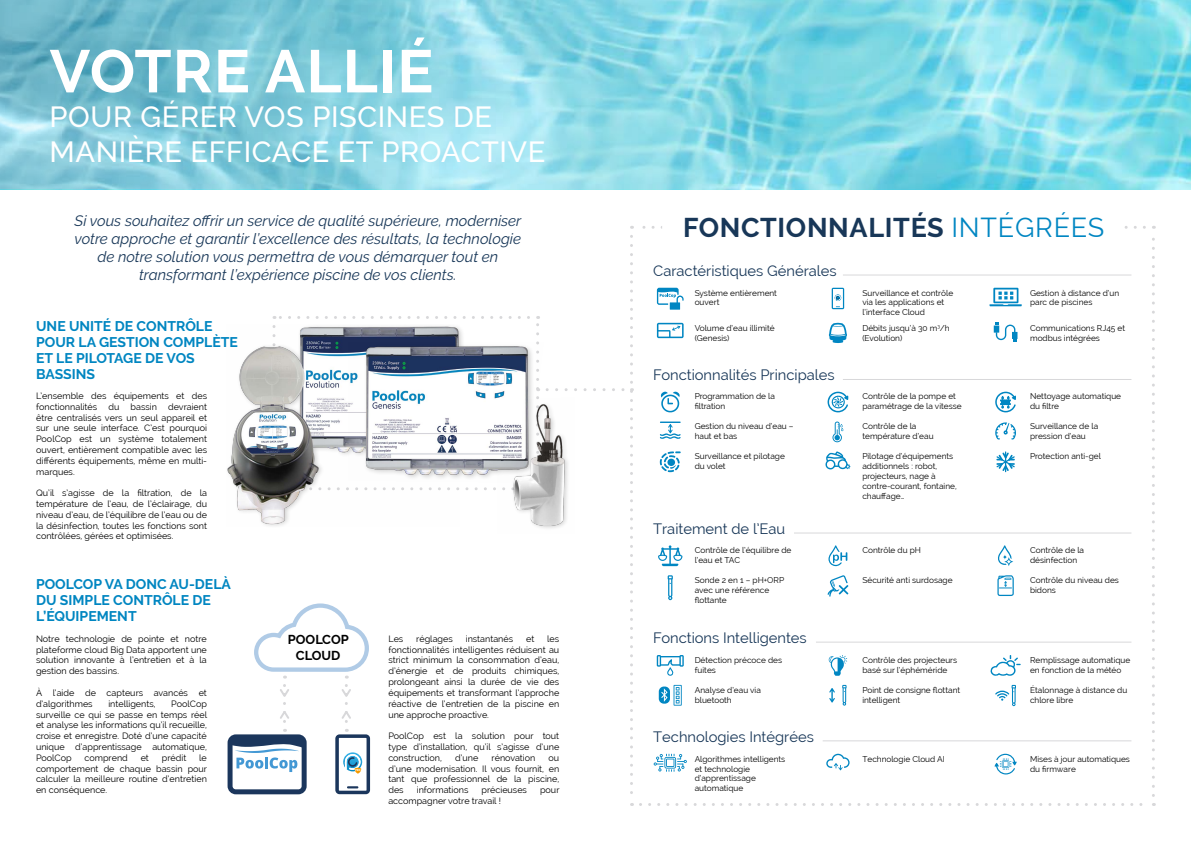
<style>
.page{position:relative;width:1191px;height:842px;background:#fff}
.page>*{position:absolute;margin:0;border:0;box-sizing:border-box;transform-origin:0 0}
.t1{font:700 60px "Raleway";letter-spacing:.02em;color:#fff}
.t2{font:500 29px/35px "Raleway";letter-spacing:.02em;color:#fff}
.t3{font:700 27px "Raleway";letter-spacing:.025em;color:#183758}
.t4{font:italic 15px/18px "Raleway";color:#183758;text-align:center}
.t5{font:14.7px "Raleway";color:#183758}
.t6{font:700 14px/16px "Raleway";color:#0086c1}
.t7{font:700 12.9px/15.5px "Raleway";color:#000;text-align:center}
.t8{font:9px/10.8px "Raleway";color:#000;text-align:justify}
.t9{font:8.3px/10px "Raleway";color:#000}
.s1{font-weight:400;color:#0086c2}
</style>
<div class="page">
<div style="left:670px;top:302px;width:10px;height:8px;background:#0086c2"></div>
<svg style="left:657px;top:288px;width:26px;height:17px"></svg>
<svg style="left:831px;top:288px;width:13px;height:21px"></svg>
<svg style="left:989px;top:288px;width:32px;height:18px"></svg>
<svg style="left:657px;top:323px;width:26px;height:15px"></svg>
<svg style="left:829px;top:323px;width:18px;height:20px"></svg>
<svg style="left:994px;top:323px;width:23px;height:19px"></svg>
<svg style="left:661px;top:391px;width:18px;height:21px"></svg>
<svg style="left:827px;top:392px;width:21px;height:20px"></svg>
<svg style="left:995px;top:392px;width:21px;height:20px"></svg>
<svg style="left:659px;top:422px;width:22px;height:17px"></svg>
<svg style="left:832px;top:422px;width:11px;height:20px"></svg>
<svg style="left:995px;top:422px;width:21px;height:17px"></svg>
<svg style="left:660px;top:451px;width:20px;height:21px"></svg>
<svg style="left:825px;top:451px;width:25px;height:19px"></svg>
<svg style="left:996px;top:451px;width:18px;height:21px"></svg>
<svg style="left:658px;top:545px;width:24px;height:21px"></svg>
<svg style="left:828px;top:545px;width:19px;height:21px"></svg>
<svg style="left:998px;top:545px;width:15px;height:21px"></svg>
<svg style="left:667px;top:575px;width:6px;height:25px"></svg>
<svg style="left:827px;top:575px;width:21px;height:22px"></svg>
<svg style="left:997px;top:575px;width:16px;height:21px"></svg>
<svg style="left:657px;top:655px;width:27px;height:21px"></svg>
<svg style="left:828px;top:655px;width:19px;height:21px"></svg>
<svg style="left:990px;top:655px;width:30px;height:21px"></svg>
<svg style="left:673px;top:685px;width:8px;height:21px"></svg>
<svg style="left:659px;top:686px;width:11px;height:18px"></svg>
<svg style="left:661px;top:688px;width:6px;height:14px"></svg>
<svg style="left:829px;top:688px;width:6px;height:15px"></svg>
<svg style="left:842px;top:685px;width:4px;height:21px"></svg>
<svg style="left:995px;top:685px;width:21px;height:21px"></svg>
<svg style="left:653px;top:754px;width:34px;height:18px"></svg>
<svg style="left:826px;top:754px;width:23px;height:16px"></svg>
<svg style="left:994px;top:754px;width:22px;height:20px"></svg>
<svg style="left:0;top:0;width:1191px;height:189px;background:#83d3e2"></svg>
<svg style="left:465px;top:489px;width:31px;height:1px"></svg>
<svg style="left:274px;top:316px;width:254px;height:3px"></svg>
<svg style="left:640px;top:803px;width:514px;height:3px"></svg>
<svg style="left:1152px;top:226px;width:2px;height:569px"></svg>
<svg style="left:631px;top:226px;width:513px;height:3px"></svg>
<div style="left:662px;top:207px;width:459px;height:40px;background:#fff;border-radius:9px"></div>
<img style="left:227px;top:325px;width:232px;height:201px">
<div style="left:363px;top:343px;width:176px;height:146px;background:#fefefe"></div>
<img style="left:347px;top:342px;width:193px;height:142px">
<img style="left:496px;top:396px;width:51px;height:132px">
<svg style="left:227px;top:729px;width:80px;height:65px"></svg>
<svg style="left:254px;top:603px;width:115px;height:118px"></svg>
<svg style="left:335px;top:729px;width:35px;height:65px"></svg>
<hr style="left:843px;top:275px;width:288px;height:1px;background:#d8d8da">
<hr style="left:843px;top:379px;width:288px;height:1px;background:#d8d8da">
<hr style="left:794px;top:533px;width:337px;height:1px;background:#d8d8da">
<hr style="left:816px;top:642px;width:315px;height:1px;background:#d8d8da">
<hr style="left:822px;top:740px;width:309px;height:1px;background:#d8d8da">
<svg style="left:536px;top:316px;width:3px;height:164px"></svg>
<svg style="left:547px;top:236px;width:86px;height:570px"></svg>
<h1 class="t1" style="left:50px;top:37px;width:385px">VOTRE ALLIÉ</h1>
<h2 class="t2" style="left:50px;top:100px;width:497px">POUR GÉRER VOS PISCINES DE<br>MANIÈRE EFFICACE ET PROACTIVE</h2>
<p class="t4" style="left:75px;top:212px;width:448px">Si vous souhaitez offrir un service de qualité supérieure, moderniser votre approche et garantir l’excellence des résultats, la technologie de notre solution vous permettra de vous démarquer tout en transformant l’expérience piscine de vos clients.</p>
<h3 class="t6" style="left:36px;top:318px;width:203px">UNE UNITÉ DE CONTRÔLE<br>POUR LA GESTION COMPLÈTE<br>ET LE PILOTAGE DE VOS<br>BASSINS</h3>
<p class="t8" style="left:36px;top:390px;width:172px">L’ensemble des équipements et des fonctionnalités du bassin devraient être centralisés vers un seul appareil et sur une seule interface. C’est pourquoi PoolCop est un système totalement ouvert, entièrement compatible avec les différents équipements, même en multi&shy;marques.</p>
<p class="t8" style="left:36px;top:488px;width:172px">Qu’il s’agisse de la filtration, de la température de l’eau, de l’éclairage, du niveau d’eau, de l’équilibre de l’eau ou de la désinfection, toutes les fonctions sont contrôlées, gérées et optimisées.</p>
<h3 class="t6" style="left:36px;top:577px;width:196px">POOLCOP VA DONC AU-DELÀ<br>DU SIMPLE CONTRÔLE DE<br>L’ÉQUIPEMENT</h3>
<p class="t8" style="left:36px;top:633px;width:172px">Notre technologie de pointe et notre plateforme cloud Big Data apportent une solution innovante à l’entretien et à la gestion des bassins.</p>
<p class="t8" style="left:36px;top:687px;width:172px">À l’aide de capteurs avancés et d’algorithmes</p>
<p class="t8" style="left:36px;top:698px;width:173px;text-indent:135px">PoolCop surveille ce qui se passe en temps réel et analyse les informations qu’il recueille, croise et enregistre. Doté d’une capacité unique d’apprentissage automatique, PoolCop</p>
<p class="t8" style="left:108px;top:698px;width:49px">intelligents,</p>
<p class="t8" style="left:36px;top:752px;width:173px;text-indent:163px">le comportement de chaque bassin pour calculer la meilleure routine d’entretien en conséquence.</p>
<p class="t8" style="left:85px;top:752px;width:45px">comprend</p>
<p class="t8" style="left:141px;top:752px;width:10px">et</p>
<p class="t8" style="left:162px;top:752px;width:26px">prédit</p>
<h3 class="t7" style="left:288px;top:632px;width:62px">POOLCOP<br>CLOUD</h3>
<p class="t8" style="left:388px;top:633px;width:172px;text-indent:159px">les fonctionnalités intelligentes réduisent au strict minimum la consommation d’eau, d’énergie et de produits chimiques, prolongeant ainsi la durée de vie des équipements et transformant l’approche réactive de l’entretien de la piscine en une approche proactive.</p>
<p class="t8" style="left:388px;top:730px;width:172px">PoolCop est la solution pour tout type d’installation, qu’il s’agisse d’une construction,</p>
<p class="t8" style="left:388px;top:633px;width:16px">Les</p>
<p class="t8" style="left:416px;top:633px;width:38px">réglages</p>
<p class="t8" style="left:466px;top:633px;width:49px">instantanés</p>
<p class="t8" style="left:526px;top:633px;width:10px">et</p>
<p class="t8" style="left:455px;top:752px;width:25px">d’une</p>
<p class="t8" style="left:491px;top:752px;width:45px">rénovation</p>
<p class="t8" style="left:388px;top:752px;width:172px;text-indent:160px">ou d’une modernisation. Il vous fournit, en tant que professionnel de la piscine, des</p>
<p class="t8" style="left:417px;top:784px;width:53px">informations</p>
<p class="t8" style="left:481px;top:784px;width:47px">précieuses</p>
<p class="t8" style="left:540px;top:784px;width:21px">pour</p>
<p class="t8" style="left:388px;top:795px;width:114px">accompagner votre travail !</p>
<h3 class="t3" style="left:683px;top:212px;width:423px">FONCTIONNALITÉS <span class="s1">INTÉGRÉES</span></h3>
<h3 class="t5" style="left:653px;top:262px;width:185px">Caractéristiques Générales</h3>
<p class="t9" style="left:694px;top:288px;width:84px">Système entièrement ouvert</p>
<p class="t9" style="left:862px;top:288px;width:92px">Surveillance et contrôle via les applications et l’interface Cloud</p>
<p class="t9" style="left:1030px;top:288px;width:91px">Gestion à distance d’un parc de piscines</p>
<p class="t9" style="left:694px;top:323px;width:81px">Volume d’eau illimité (Genesis)</p>
<p class="t9" style="left:862px;top:323px;width:89px">Débits jusqu’à 30 m<sup>3</sup>/h (Evolution)</p>
<p class="t9" style="left:1030px;top:323px;width:97px">Communications RJ45 et modbus intégrées</p>
<h3 class="t5" style="left:653px;top:366px;width:183px">Fonctionnalités Principales</h3>
<p class="t9" style="left:694px;top:391px;width:82px">Programmation de la filtration</p>
<p class="t9" style="left:862px;top:391px;width:101px">Contrôle de la pompe et paramétrage de la vitesse</p>
<p class="t9" style="left:1030px;top:391px;width:93px">Nettoyage automatique du filtre</p>
<p class="t9" style="left:694px;top:421px;width:100px">Gestion du niveau d’eau – haut et bas</p>
<p class="t9" style="left:862px;top:421px;width:73px">Contrôle de la température d’eau</p>
<p class="t9" style="left:1030px;top:421px;width:70px">Surveillance de la pression d’eau</p>
<p class="t9" style="left:694px;top:451px;width:92px">Surveillance et pilotage du volet</p>
<p class="t9" style="left:862px;top:451px;width:96px">Pilotage d’équipements additionnels : robot, projecteurs, nage à contre-courant, fontaine, chauffage…</p>
<p class="t9" style="left:1030px;top:451px;width:72px">Protection anti-gel</p>
<h3 class="t5" style="left:653px;top:520px;width:134px">Traitement de l’Eau</h3>
<p class="t9" style="left:694px;top:545px;width:98px">Contrôle de l’équilibre de l’eau et TAC</p>
<p class="t9" style="left:862px;top:545px;width:60px">Contrôle du pH</p>
<p class="t9" style="left:1030px;top:545px;width:56px">Contrôle de la désinfection</p>
<p class="t9" style="left:694px;top:575px;width:91px">Sonde 2 en 1 – pH+ORP avec une référence flottante</p>
<p class="t9" style="left:862px;top:575px;width:92px">Sécurité anti surdosage</p>
<p class="t9" style="left:1030px;top:575px;width:90px">Contrôle du niveau des bidons</p>
<h3 class="t5" style="left:653px;top:630px;width:155px">Fonctions Intelligentes</h3>
<p class="t9" style="left:694px;top:655px;width:89px">Détection précoce des fuites</p>
<p class="t9" style="left:862px;top:655px;width:96px">Contrôle des projecteurs basé sur l’éphéméride</p>
<p class="t9" style="left:1030px;top:655px;width:102px">Remplissage automatique en fonction de la météo</p>
<p class="t9" style="left:694px;top:685px;width:68px">Analyse d’eau via bluetooth</p>
<p class="t9" style="left:862px;top:685px;width:99px">Point de consigne flottant intelligent</p>
<p class="t9" style="left:1030px;top:685px;width:99px">Étalonnage à distance du chlore libre</p>
<h3 class="t5" style="left:653px;top:728px;width:162px">Technologies Intégrées</h3>
<p class="t9" style="left:694px;top:754px;width:92px">Algorithmes intelligents et technologie d’apprentissage automatique</p>
<p class="t9" style="left:862px;top:754px;width:84px">Technologie Cloud AI</p>
<p class="t9" style="left:1030px;top:754px;width:101px">Mises à jour automatiques du firmware</p>
</div>
